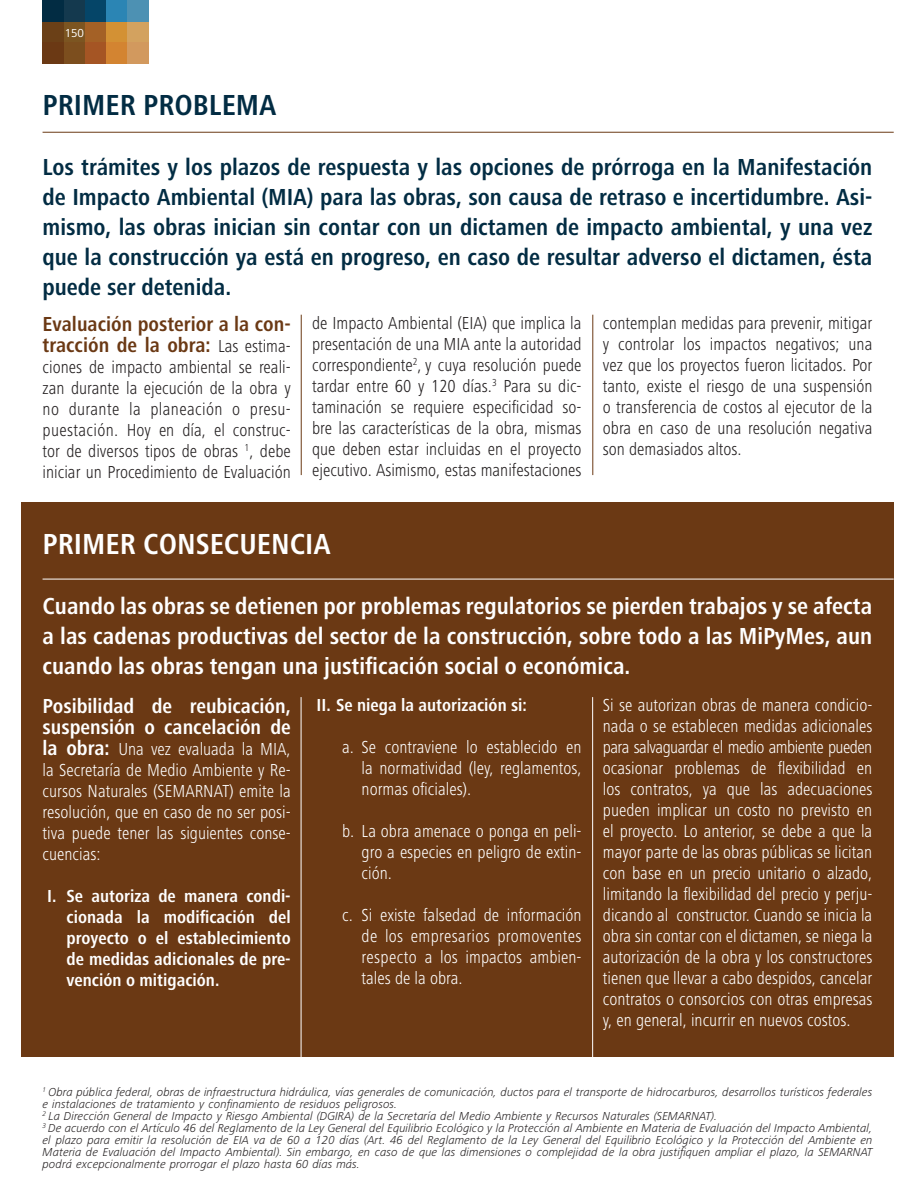
<style>
.page{position:relative;width:915px;height:1191px;background:#fff}
.page>*{position:absolute;margin:0;border:0;box-sizing:border-box;transform-origin:0 0}
.t1{font:700 condensed 30px "Frutiger Next LT";color:#fff}
.t2{font:700 condensed 30px "Frutiger Next LT";color:#022c43}
.t3{font:700 condensed 24px/30px "Frutiger Next LT";color:#022c43;text-align:justify}
.t4{font:700 condensed 24px/30px "Frutiger Next LT";color:#fff;text-align:justify}
.t5{font:700 condensed 21px/21px "Frutiger Next LT";color:#6b3914}
.t6{font:700 condensed 21px/21px "Frutiger Next LT";color:#fff}
.t7{font:300 condensed 18px/21px "Frutiger Next LT";color:#fff;text-align:justify}
.t8{font:300 condensed 18px/21px "Frutiger Next LT";color:#231f20;text-align:justify}
.t9{font:700 condensed 18px/21px "Frutiger Next LT";color:#fff;text-align:justify}
.t10{font:italic 300 12px/12px "Frutiger Next LT";color:#231f20}
.t11{font:12px "Frutiger Next LT";color:#fff}
.s1{font-weight:300;font-size:18px;color:#231f20}
.s2{font-weight:700;font-size:21px}
</style>
<div class="page">
<div style="left:85px;top:21px;width:21px;height:22px;background:#a46126"></div>
<div style="left:64px;top:21px;width:21px;height:22px;background:#7c5521"></div>
<div style="left:106px;top:21px;width:22px;height:22px;background:#d39134"></div>
<div style="left:128px;top:21px;width:21px;height:22px;background:#d3a25f"></div>
<div style="left:43px;top:21px;width:21px;height:22px;background:#6b4017"></div>
<div style="left:85px;top:0;width:21px;height:21px;background:#054568"></div>
<div style="left:64px;top:0;width:21px;height:21px;background:#14394e"></div>
<div style="left:106px;top:0;width:22px;height:21px;background:#2b85b4"></div>
<div style="left:128px;top:0;width:21px;height:21px;background:#4d91b3"></div>
<div style="left:43px;top:0;width:21px;height:21px;background:#022c43"></div>
<div style="left:85px;top:43px;width:21px;height:21px;background:#a55524"></div>
<div style="left:64px;top:43px;width:21px;height:21px;background:#7c4e1e"></div>
<div style="left:43px;top:43px;width:21px;height:21px;background:#6b3914"></div>
<div style="left:106px;top:43px;width:22px;height:21px;background:#d38431"></div>
<div style="left:128px;top:43px;width:21px;height:21px;background:#d2995e"></div>
<div style="left:21px;top:502px;width:872px;height:555px;background:#6b3914"></div>
<hr style="left:301px;top:315px;width:1px;height:160px;background:#6b3914">
<hr style="left:592px;top:315px;width:1px;height:160px;background:#6b3914">
<hr style="left:300px;top:697px;width:1px;height:360px;background:#fff">
<hr style="left:592px;top:697px;width:1px;height:360px;background:#fff">
<hr style="left:43px;top:132px;width:850px;height:1px;background:#6b3914">
<hr style="left:43px;top:578px;width:850px;height:1px;background:#fff">
<p class="t11" style="left:65px;top:26px;width:21px">150</p>
<h1 class="t2" style="left:43px;top:88px;width:235px">PRIMER PROBLEMA</h1>
<p class="t3" style="left:43px;top:152px;width:831px">Los trámites y los plazos de respuesta y las opciones de prórroga en la Manifestación de Impacto Ambiental (MIA) para las obras, son causa de retraso e incertidumbre. Asi&shy;mismo, las obras inician sin contar con un dictamen de impacto ambiental, y una vez que la construcción ya está en progreso, en caso de resultar adverso el dictamen, ésta puede ser detenida.</p>
<p class="t5" style="left:43px;top:313px;width:250px">Evaluación posterior a la con&shy;tracción de la obra: <span class="s1">Las estima-</span></p>
<p class="t8" style="left:43px;top:356px;width:250px">ciones de impacto ambiental se reali&shy;zan durante la ejecución de la obra y no durante la planeación o presu&shy;puestación. Hoy en día, el construc&shy;tor de diversos tipos de obras <sup>1</sup>, debe iniciar un Procedimiento de Evaluación</p>
<p class="t8" style="left:312px;top:312px;width:271px">de Impacto Ambiental (EIA) que implica la presentación de una MIA ante la autoridad correspondiente<sup>2</sup>, y cuya resolución puede tardar entre 60 y 120 días.<sup>3</sup> Para su dic&shy;taminación se requiere especificidad so&shy;bre las características de la obra, mismas que deben estar incluidas en el proyecto ejecutivo. Asimismo, estas manifestaciones</p>
<h1 class="t1" style="left:43px;top:527px;width:290px">PRIMER CONSECUENCIA</h1>
<p class="t8" style="left:602px;top:312px;width:271px">contemplan medidas para prevenir, mitigar y controlar los impactos negativos; una vez que los proyectos fueron licitados. Por tanto, existe el riesgo de una suspensión o transferencia de costos al ejecutor de la obra en caso de una resolución negativa son demasiados altos.</p>
<h2 class="t4" style="left:43px;top:590px;width:831px">Cuando las obras se detienen por problemas regulatorios se pierden trabajos y se afecta a las cadenas productivas del sector de la construcción, sobre todo a las MiPyMes, aun cuando las obras tengan una justificación social o económica.</h2>
<p class="t6" style="left:43px;top:696px;width:250px">Posibilidad de reubicación, suspensión o cancelación de</p>
<p class="t7" style="left:43px;top:739px;width:250px"><span class="s2">la obra:</span> Una vez evaluada la MIA, la Secretaría de Medio Ambiente y Re&shy;cursos Naturales (SEMARNAT) emite la resolución, que en caso de no ser posi&shy;tiva puede tener las siguientes conse&shy;cuencias:</p>
<p class="t9" style="left:67px;top:886px;width:226px;text-indent:-19px">I. Se autoriza de manera condi&shy;cionada la modificación del proyecto o el establecimiento de medidas adicionales de pre&shy;vención o mitigación.</p>
<p class="t9" style="left:316px;top:694px;width:212px">II. Se niega la autorización si:</p>
<p class="t7" style="left:361px;top:736px;width:221px;text-indent:-19px">a. Se contraviene lo establecido en la normatividad (ley, reglamentos, normas oficiales).</p>
<p class="t7" style="left:361px;top:820px;width:221px;text-indent:-19px">b. La obra amenace o ponga en peli&shy;gro a especies en peligro de extin&shy;ción.</p>
<p class="t7" style="left:361px;top:904px;width:221px;text-indent:-19px">c. Si existe falsedad de información de los empresarios promoventes respecto a los impactos ambien&shy;tales de la obra.</p>
<p class="t7" style="left:602px;top:694px;width:271px">Si se autorizan obras de manera condicio&shy;nada o se establecen medidas adicionales para salvaguardar el medio ambiente pueden ocasionar problemas de flexibilidad en los contratos, ya que las adecuaciones pueden implicar un costo no previsto en el proyecto. Lo anterior, se debe a que la mayor parte de las obras públicas se licitan con base en un precio unitario o alzado, limitando la flexibilidad del precio y perju&shy;dicando al constructor. Cuando se inicia la obra sin contar con el dictamen, se niega la autorización de la obra y los constructores tienen que llevar a cabo despidos, cancelar contratos o consorcios con otras empresas y, en general, incurrir en nuevos costos.</p>
<p class="t10" style="left:43px;top:1085px;width:831px"><sup>1</sup> Obra pública federal, obras de infraestructura hidráulica, vías generales de comunicación, ductos para el transporte de hidrocarburos, desarrollos turísticos federales e instalaciones de tratamiento y confinamiento de residuos peligrosos.<br><sup>2</sup> La Dirección General de Impacto y Riesgo Ambiental (DGIRA) de la Secretaría del Medio Ambiente y Recursos Naturales (SEMARNAT).<br><sup>3</sup> De acuerdo con el Artículo 46 del Reglamento de la Ley General del Equilibrio Ecológico y la Protección al Ambiente en Materia de Evaluación del Impacto Ambiental, el plazo para emitir la resolución de EIA va de 60 a 120 días (Art. 46 del Reglamento de la Ley General del Equilibrio Ecológico y la Protección del Ambiente en Materia de Evaluación del Impacto Ambiental). Sin embargo, en caso de que las dimensiones o complejidad de la obra justifiquen ampliar el plazo, la SEMARNAT podrá excepcionalmente prorrogar el plazo hasta 60 días más.</p>
</div>
